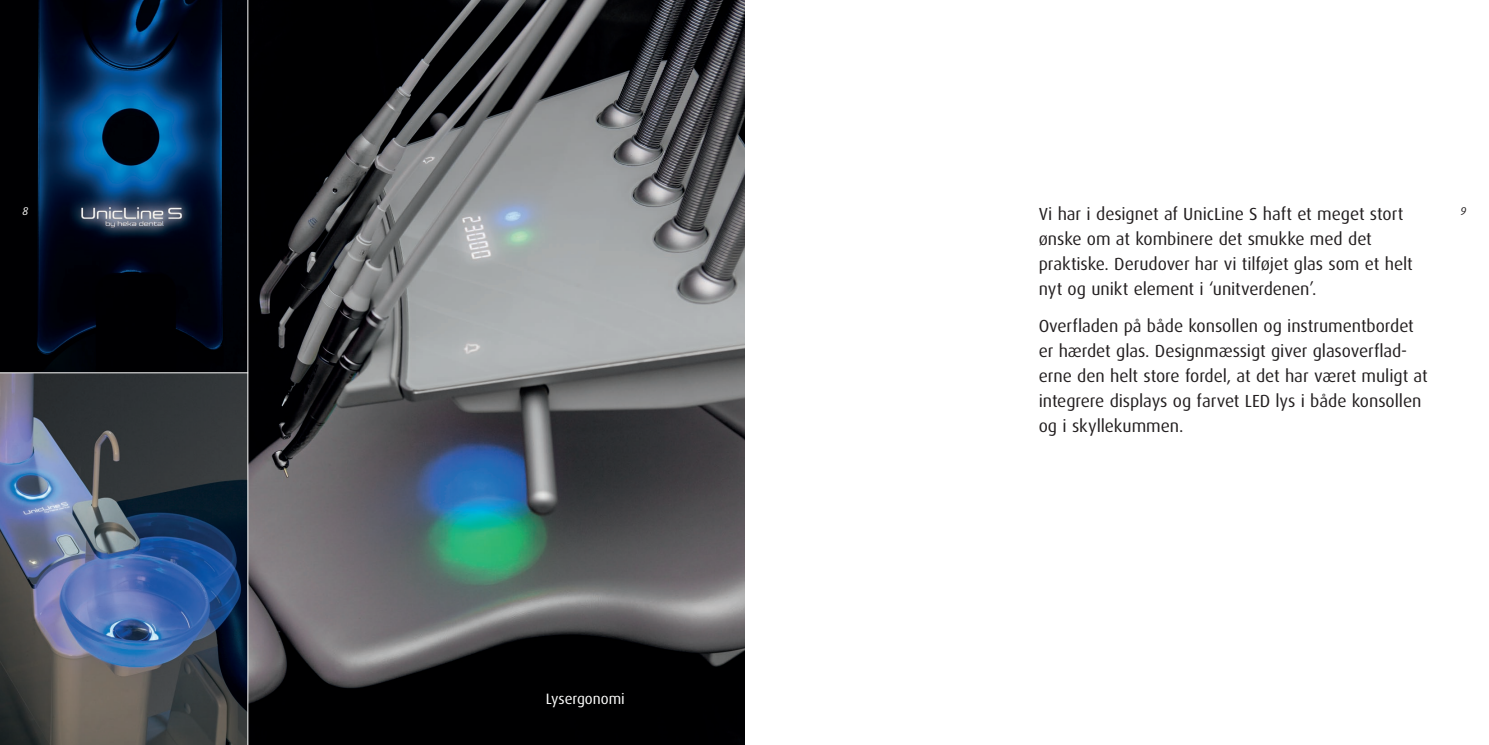
<style>
.page{position:relative;width:1489px;height:745px;background:#fff}
.page>*{position:absolute;margin:0;border:0;box-sizing:border-box;transform-origin:0 0}
.t1{font:17.5px/25px "Dax Pro";letter-spacing:-.005em;color:#231f20}
.t2{font:15px "Dax Pro";letter-spacing:-.005em;color:#fff}
.t3{font:italic 11.25px "Dax Pro";color:#fff}
.t4{font:italic 11.25px "Dax Pro";color:#231f20}
</style>
<div class="page">
<img style="left:0;top:0;width:744px;height:744px">
<hr style="left:0;top:372px;width:248px;height:1px;background:#fff">
<hr style="left:247px;top:0;width:1px;height:744px;background:#fff">
<p class="t1" style="left:1038px;top:201px;width:375px">Vi har i designet af UnicLine S haft et meget stort ønske om at kombinere det smukke med det praktiske. Derudover har vi tilføjet glas som et helt nyt og unikt element i ‘unitverdenen’.</p>
<p class="t1" style="left:1038px;top:313px;width:390px">Overfladen på både konsollen og instrumentbordet er hærdet glas. Designmæssigt giver glasoverflad&shy;erne den helt store fordel, at det har været muligt at integrere displays og farvet LED lys i både konsollen og i skyllekummen.</p>
<p class="t3" style="left:22px;top:203px;width:7px">8</p>
<p class="t4" style="left:1460px;top:203px;width:7px">9</p>
<p class="t2" style="left:546px;top:688px;width:80px">Lysergonomi</p>
</div>
